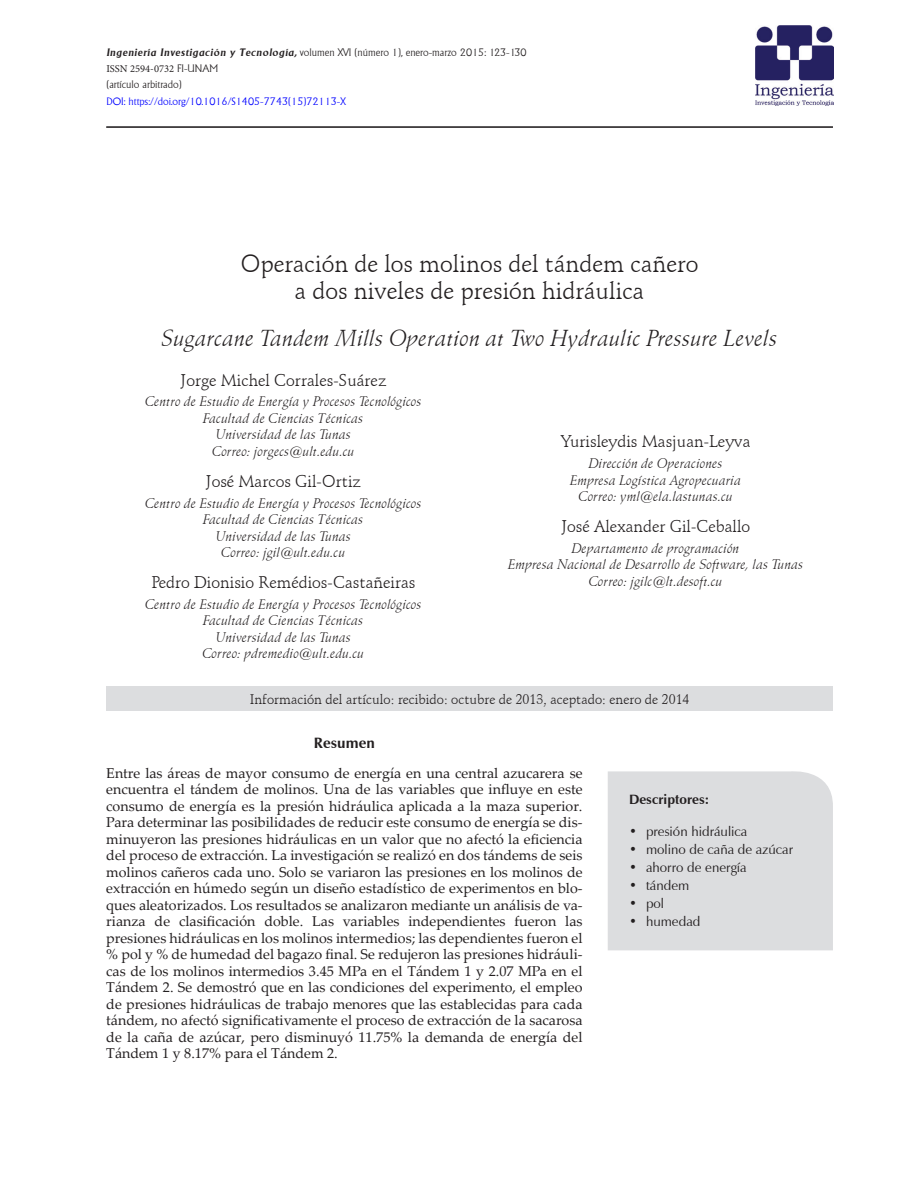
<style>
.page{position:relative;width:918px;height:1188px;background:#fff}
.page>*{position:absolute;margin:0;border:0;box-sizing:border-box;transform-origin:0 0}
.t1{font:24px/27px "Schneidler BT";color:#231f20;text-align:center}
.t2{font:italic 22.5px "Schneidler BT";color:#231f20}
.t3{font:16.5px "Schneidler BT";color:#231f20}
.t4{font:700 15px "Zapf Humanist 601 BT";color:#231f20}
.t5{font:14.25px/16.5px "Palatino Linotype";color:#231f20;text-align:justify}
.t6{font:italic 13.5px/16.5px "Schneidler BT";color:#231f20;text-align:center}
.t7{font:13.5px "Zapf Humanist 601 BT";color:#231f20}
.t8{font:13.5px "Schneidler BT";color:#231f20}
.t9{font:700 13.5px "Zapf Humanist 601 BT";color:#231f20}
.t10{font:300 10.5px "Adelon";color:#231f20}
.t11{font:300 10.5px "Adelon";color:#00f}
.t12{font:10.5px "Minion Pro";color:#231f20}
.s1{font-weight:600;font-style:italic}
.s2{font-family:"Adelon";font-weight:300}
</style>
<div class="page">
<hr style="left:106px;top:127px;width:727px;height:1px;background:#231f20">
<img style="left:755px;top:25px;width:78px;height:81px">
<div style="left:608px;top:771px;width:225px;height:179px;background:#dcdddf"></div>
<div style="left:106px;top:686px;width:727px;height:25px;background:#dcdddf"></div>
<p class="t10" style="left:106px;top:46px;width:422px"><span class="s1">Ingeniería Investigación y Tecnología,</span> volumen XVI (número 1), enero-marzo 2015: 123-130</p>
<p class="t12" style="left:106px;top:61px;width:113px">ISSN 2594-0732 <span class="s2">FI-UNAM</span></p>
<p class="t10" style="left:106px;top:79px;width:77px">(artículo arbitrado)</p>
<p class="t11" style="left:106px;top:95px;width:241px">DOI: https://doi.org/10.1016/S1405-7743(15)72113-X</p>
<h1 class="t1" style="left:241px;top:251px;width:459px">Operación de los molinos del tándem cañero a dos niveles de presión hidráulica</h1>
<h2 class="t2" style="left:161px;top:325px;width:618px">Sugarcane Tandem Mills Operation at Two Hydraulic Pressure Levels</h2>
<p class="t3" style="left:181px;top:370px;width:207px">Jorge Michel Corrales-Suárez</p>
<p class="t6" style="left:145px;top:393px;width:278px">Centro de Estudio de Energía y Procesos Tecnológicos Facultad de Ciencias Técnicas<br>Universidad de las Tunas<br>Correo: jorgecs@ult.edu.cu</p>
<p class="t3" style="left:206px;top:471px;width:157px">José Marcos Gil-Ortiz</p>
<p class="t6" style="left:145px;top:495px;width:278px">Centro de Estudio de Energía y Procesos Tecnológicos Facultad de Ciencias Técnicas<br>Universidad de las Tunas<br>Correo: jgil@ult.edu.cu</p>
<p class="t3" style="left:151px;top:572px;width:266px">Pedro Dionisio Remédios-Castañeiras</p>
<p class="t6" style="left:145px;top:596px;width:278px">Centro de Estudio de Energía y Procesos Tecnológicos Facultad de Ciencias Técnicas<br>Universidad de las Tunas<br>Correo: pdremedio@ult.edu.cu</p>
<p class="t3" style="left:561px;top:431px;width:191px">Yurisleydis Masjuan-Leyva</p>
<p class="t6" style="left:570px;top:455px;width:173px">Dirección de Operaciones<br>Empresa Logística Agropecuaria<br>Correo: yml@ela.lastunas.cu</p>
<p class="t3" style="left:561px;top:516px;width:190px">José Alexander Gil-Ceballo</p>
<p class="t6" style="left:508px;top:540px;width:297px">Departamento de programación<br>Empresa Nacional de Desarrollo de Software, las Tunas<br>Correo: jgilc@lt.desoft.cu</p>
<p class="t8" style="left:250px;top:691px;width:441px">Información del artículo: recibido: octubre de 2013, aceptado: enero de 2014</p>
<p class="t4" style="left:314px;top:733px;width:62px">Resumen</p>
<p class="t5" style="left:106px;top:764px;width:478px">Entre las áreas de mayor consumo de energía en una central azucarera se encuentra el tándem de molinos. Una de las variables que influye en este consumo de energía es la presión hidráulica aplicada a la maza superior.<br>Para determinar las posibilidades de reducir este consumo de energía se dis&shy;minuyeron las presiones hidráulicas en un valor que no afectó la eficiencia del proceso de extracción. La investigación se realizó en dos tándems de seis molinos cañeros cada uno. Solo se variaron las presiones en los molinos de extracción en húmedo según un diseño estadístico de experimentos en blo&shy;ques aleatorizados. Los resultados se analizaron mediante un análisis de va&shy;rianza de clasificación doble. Las variables independientes fueron las presiones hidráulicas en los molinos intermedios; las dependientes fueron el % pol y % de humedad del bagazo final. Se redujeron las presiones hidráuli&shy;cas de los molinos intermedios 3.45 MPa en el Tándem 1 y 2.07 MPa en el Tándem 2. Se demostró que en las condiciones del experimento, el empleo de presiones hidráulicas de trabajo menores que las establecidas para cada tándem, no afectó significativamente el proceso de extracción de la sacarosa de la caña de azúcar, pero disminuyó 11.75% la demanda de energía del Tándem 1 y 8.17% para el Tándem 2.</p>
<p class="t9" style="left:629px;top:791px;width:82px">Descriptores:</p>
<p class="t7" style="left:629px;top:823px;width:120px">• presión hidráulica</p>
<p class="t7" style="left:629px;top:841px;width:166px">• molino de caña de azúcar</p>
<p class="t7" style="left:629px;top:859px;width:119px">• ahorro de energía</p>
<p class="t7" style="left:629px;top:877px;width:62px">• tándem</p>
<p class="t7" style="left:629px;top:895px;width:37px">• pol</p>
<p class="t7" style="left:629px;top:913px;width:73px">• humedad</p>
</div>
